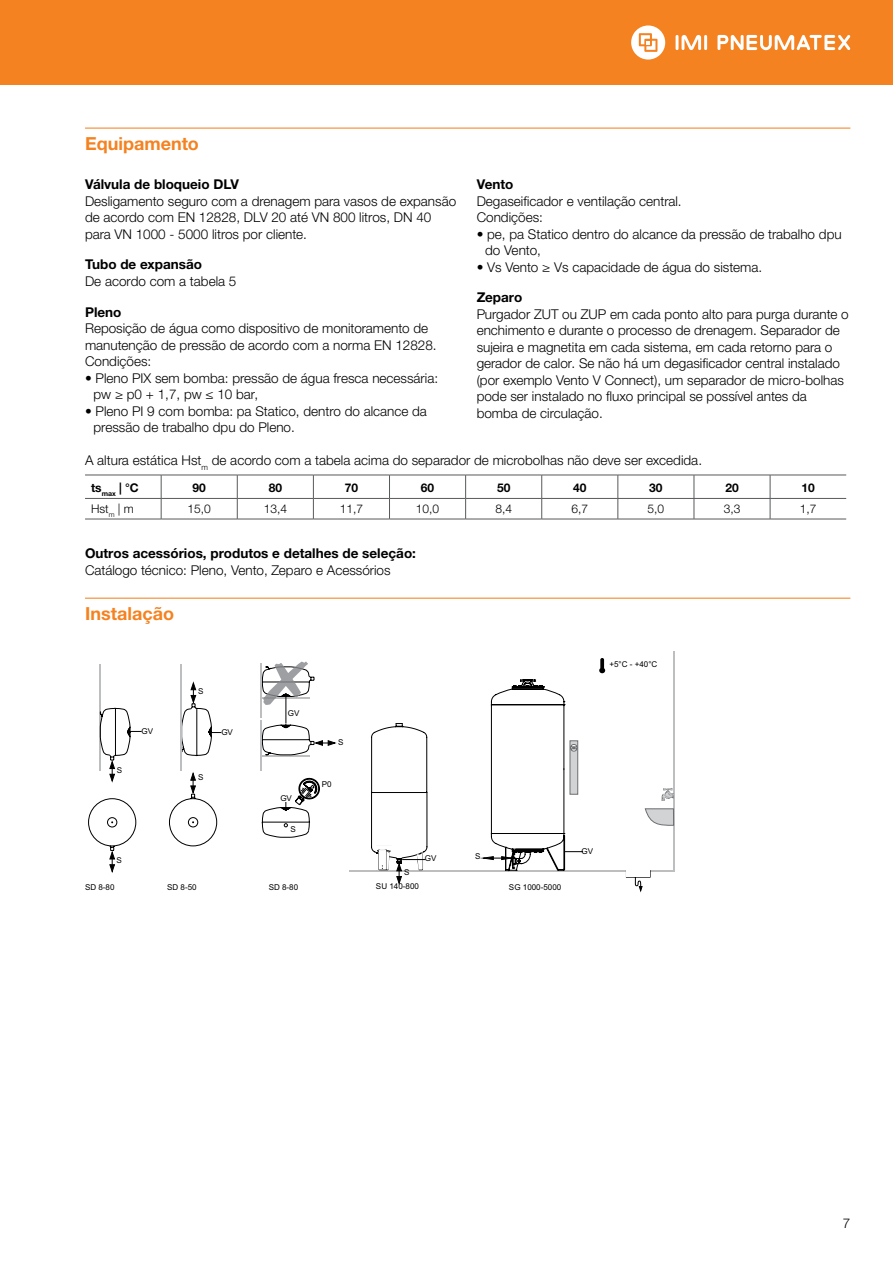
<style>
.page{position:relative;width:893px;height:1263px;background:#fff}
.page>*{position:absolute;margin:0;border:0;box-sizing:border-box;transform-origin:0 0}
.t1{font:700 18px "Helvetica Neue LTW1 G";color:#f58220}
.t2{font:300 13.5px/16.5px "Helvetica Neue LTW1 G";color:#000}
.t3{font:700 13.5px "Helvetica Neue LTW1 G";color:#000}
.t4{font:300 12px "Helvetica Neue LTW1 G";color:#000}
.t5{font:700 12px "Helvetica Neue LTW1 G";color:#000}
.t6{font:8.1px "Arial";color:#000}
</style>
<div class="page">
<div style="left:0;top:0;width:893px;height:85px;background:#f58220"></div>
<hr style="left:704px;top:35px;width:3px;height:15px;background:#fff">
<svg style="left:676px;top:35px;width:25px;height:15px"></svg>
<svg style="left:631px;top:25px;width:34px;height:35px"></svg>
<svg style="left:717px;top:35px;width:133px;height:15px"></svg>
<hr style="left:85px;top:128px;width:765px;height:1px;background:#f58220">
<hr style="left:85px;top:598px;width:765px;height:1px;background:#f58220">
<hr style="left:85px;top:475px;width:76px;height:1px;background:#58595b">
<hr style="left:161px;top:475px;width:76px;height:1px;background:#58595b">
<hr style="left:237px;top:475px;width:76px;height:1px;background:#58595b">
<hr style="left:313px;top:475px;width:76px;height:1px;background:#58595b">
<hr style="left:389px;top:475px;width:77px;height:1px;background:#58595b">
<hr style="left:466px;top:475px;width:76px;height:1px;background:#58595b">
<hr style="left:542px;top:475px;width:76px;height:1px;background:#58595b">
<hr style="left:618px;top:475px;width:76px;height:1px;background:#58595b">
<hr style="left:694px;top:475px;width:76px;height:1px;background:#58595b">
<hr style="left:770px;top:475px;width:76px;height:1px;background:#58595b">
<hr style="left:85px;top:498px;width:76px;height:1px;background:#58595b">
<hr style="left:161px;top:498px;width:76px;height:1px;background:#58595b">
<svg style="left:161px;top:475px;width:1px;height:44px"></svg>
<hr style="left:237px;top:498px;width:76px;height:1px;background:#58595b">
<svg style="left:237px;top:475px;width:1px;height:44px"></svg>
<hr style="left:313px;top:498px;width:76px;height:1px;background:#58595b">
<svg style="left:313px;top:475px;width:1px;height:44px"></svg>
<hr style="left:389px;top:498px;width:77px;height:1px;background:#58595b">
<svg style="left:389px;top:475px;width:1px;height:44px"></svg>
<hr style="left:466px;top:498px;width:76px;height:1px;background:#58595b">
<svg style="left:465px;top:475px;width:1px;height:44px"></svg>
<hr style="left:542px;top:498px;width:76px;height:1px;background:#58595b">
<svg style="left:541px;top:475px;width:1px;height:44px"></svg>
<hr style="left:618px;top:498px;width:76px;height:1px;background:#58595b">
<svg style="left:618px;top:475px;width:1px;height:44px"></svg>
<hr style="left:694px;top:498px;width:76px;height:1px;background:#58595b">
<svg style="left:694px;top:475px;width:1px;height:44px"></svg>
<hr style="left:770px;top:498px;width:76px;height:1px;background:#58595b">
<svg style="left:770px;top:475px;width:1px;height:44px"></svg>
<hr style="left:85px;top:519px;width:76px;height:1px;background:#58595b">
<hr style="left:161px;top:519px;width:76px;height:1px;background:#58595b">
<hr style="left:237px;top:519px;width:76px;height:1px;background:#58595b">
<hr style="left:313px;top:519px;width:76px;height:1px;background:#58595b">
<hr style="left:389px;top:519px;width:77px;height:1px;background:#58595b">
<hr style="left:466px;top:519px;width:76px;height:1px;background:#58595b">
<hr style="left:542px;top:519px;width:76px;height:1px;background:#58595b">
<hr style="left:618px;top:519px;width:76px;height:1px;background:#58595b">
<hr style="left:694px;top:519px;width:76px;height:1px;background:#58595b">
<hr style="left:770px;top:519px;width:76px;height:1px;background:#58595b">
<hr style="left:674px;top:651px;width:1px;height:221px;background:#bcbec0">
<svg style="left:645px;top:808px;width:29px;height:18px"></svg>
<svg style="left:661px;top:788px;width:13px;height:13px"></svg>
<hr style="left:349px;top:870px;width:326px;height:2px;background:#bcbec0">
<svg style="left:626px;top:870px;width:25px;height:22px"></svg>
<div style="left:627px;top:869px;width:23px;height:8px;background:#fff"></div>
<svg style="left:599px;top:658px;width:6px;height:15px"></svg>
<svg style="left:483px;top:679px;width:100px;height:192px"></svg>
<svg style="left:88px;top:661px;width:247px;height:211px"></svg>
<svg style="left:371px;top:723px;width:56px;height:161px"></svg>
<h1 class="t1" style="left:85px;top:132px;width:115px">Equipamento</h1>
<p class="t3" style="left:85px;top:176px;width:155px">Válvula de bloqueio DLV</p>
<p class="t2" style="left:85px;top:193px;width:373px">Desligamento seguro com a drenagem para vasos de expansão de acordo com EN 12828, DLV 20 até VN 800 litros, DN 40 para VN 1000 - 5000 litros por cliente.</p>
<p class="t3" style="left:85px;top:256px;width:119px">Tubo de expansão</p>
<p class="t2" style="left:85px;top:273px;width:153px">De acordo com a tabela 5</p>
<p class="t3" style="left:85px;top:303px;width:38px">Pleno</p>
<p class="t2" style="left:85px;top:320px;width:353px">Reposição de água como dispositivo de monitoramento de manutenção de pressão de acordo com a norma EN 12828.<br>Condições:</p>
<p class="t2" style="left:94px;top:370px;width:346px;text-indent:-9px">• Pleno PIX sem bomba: pressão de água fresca necessária: pw ≥ p0 + 1,7, pw ≤ 10 bar,</p>
<p class="t2" style="left:94px;top:403px;width:335px;text-indent:-9px">• Pleno PI 9 com bomba: pa Statico, dentro do alcance da pressão de trabalho dpu do Pleno.</p>
<p class="t3" style="left:477px;top:176px;width:38px">Vento</p>
<p class="t2" style="left:477px;top:192px;width:207px">Degaseificador e ventilação central.<br>Condições:</p>
<p class="t2" style="left:485px;top:225px;width:358px;text-indent:-9px">• pe, pa Statico dentro do alcance da pressão de trabalho dpu do Vento,</p>
<p class="t2" style="left:477px;top:258px;width:287px">• Vs Vento ≥ Vs capacidade de água do sistema.</p>
<p class="t3" style="left:477px;top:289px;width:47px">Zeparo</p>
<p class="t2" style="left:477px;top:306px;width:374px">Purgador ZUT ou ZUP em cada ponto alto para purga durante o enchimento e durante o processo de drenagem. Separador de sujeira e magnetita em cada sistema, em cada retorno para o gerador de calor. Se não há um degasificador central instalado (por exemplo Vento V Connect), um separador de micro-bolhas pode ser instalado no fluxo principal se possível antes da bomba de circulação.</p>
<p class="t2" style="left:85px;top:452px;width:618px">A altura estática Hst<sub>m</sub> de acordo com a tabela acima do separador de microbolhas não deve ser excedida.</p>
<p class="t5" style="left:91px;top:480px;width:49px">ts<sub>max</sub> | °C</p>
<p class="t5" style="left:193px;top:480px;width:15px">90</p>
<p class="t5" style="left:269px;top:480px;width:15px">80</p>
<p class="t5" style="left:345px;top:480px;width:15px">70</p>
<p class="t5" style="left:421px;top:480px;width:15px">60</p>
<p class="t5" style="left:497px;top:480px;width:15px">50</p>
<p class="t5" style="left:573px;top:480px;width:15px">40</p>
<p class="t5" style="left:649px;top:480px;width:15px">30</p>
<p class="t5" style="left:725px;top:480px;width:15px">20</p>
<p class="t5" style="left:801px;top:480px;width:15px">10</p>
<p class="t4" style="left:91px;top:501px;width:44px">Hst<sub>m</sub> | m</p>
<p class="t4" style="left:188px;top:501px;width:25px">15,0</p>
<p class="t4" style="left:264px;top:501px;width:25px">13,4</p>
<p class="t4" style="left:340px;top:501px;width:25px">11,7</p>
<p class="t4" style="left:416px;top:501px;width:25px">10,0</p>
<p class="t4" style="left:495px;top:501px;width:18px">8,4</p>
<p class="t4" style="left:571px;top:501px;width:18px">6,7</p>
<p class="t4" style="left:648px;top:501px;width:18px">5,0</p>
<p class="t4" style="left:724px;top:501px;width:18px">3,3</p>
<p class="t4" style="left:800px;top:501px;width:18px">1,7</p>
<p class="t3" style="left:85px;top:545px;width:332px">Outros acessórios, produtos e detalhes de seleção:</p>
<p class="t2" style="left:85px;top:562px;width:307px">Catálogo técnico: Pleno, Vento, Zeparo e Acessórios</p>
<h1 class="t1" style="left:85px;top:602px;width:90px">Instalação</h1>
<p class="t6" style="left:117px;top:765px;width:7px">S</p>
<p class="t6" style="left:198px;top:686px;width:7px">S</p>
<p class="t6" style="left:142px;top:726px;width:13px">GV</p>
<p class="t6" style="left:221px;top:727px;width:13px">GV</p>
<p class="t6" style="left:198px;top:772px;width:7px">S</p>
<p class="t6" style="left:116px;top:855px;width:7px">S</p>
<p class="t6" style="left:288px;top:708px;width:13px">GV</p>
<p class="t6" style="left:280px;top:792px;width:13px">GV</p>
<p class="t6" style="left:291px;top:823px;width:7px">S</p>
<p class="t6" style="left:85px;top:881px;width:31px">SD 8-80</p>
<p class="t6" style="left:167px;top:881px;width:31px">SD 8-50</p>
<p class="t6" style="left:269px;top:881px;width:31px">SD 8-80</p>
<p class="t6" style="left:338px;top:736px;width:7px">S</p>
<p class="t6" style="left:322px;top:779px;width:11px">P0</p>
<p class="t6" style="left:609px;top:659px;width:50px">+5°C - +40°C</p>
<p class="t6" style="left:404px;top:866px;width:7px">S</p>
<p class="t6" style="left:425px;top:853px;width:13px">GV</p>
<p class="t6" style="left:475px;top:850px;width:7px">S</p>
<p class="t6" style="left:376px;top:881px;width:45px">SU 140-800</p>
<p class="t6" style="left:509px;top:882px;width:54px">SG 1000-5000</p>
<p class="t6" style="left:581px;top:845px;width:13px">GV</p>
<p class="t2" style="left:843px;top:1215px;width:9px">7</p>
</div>
